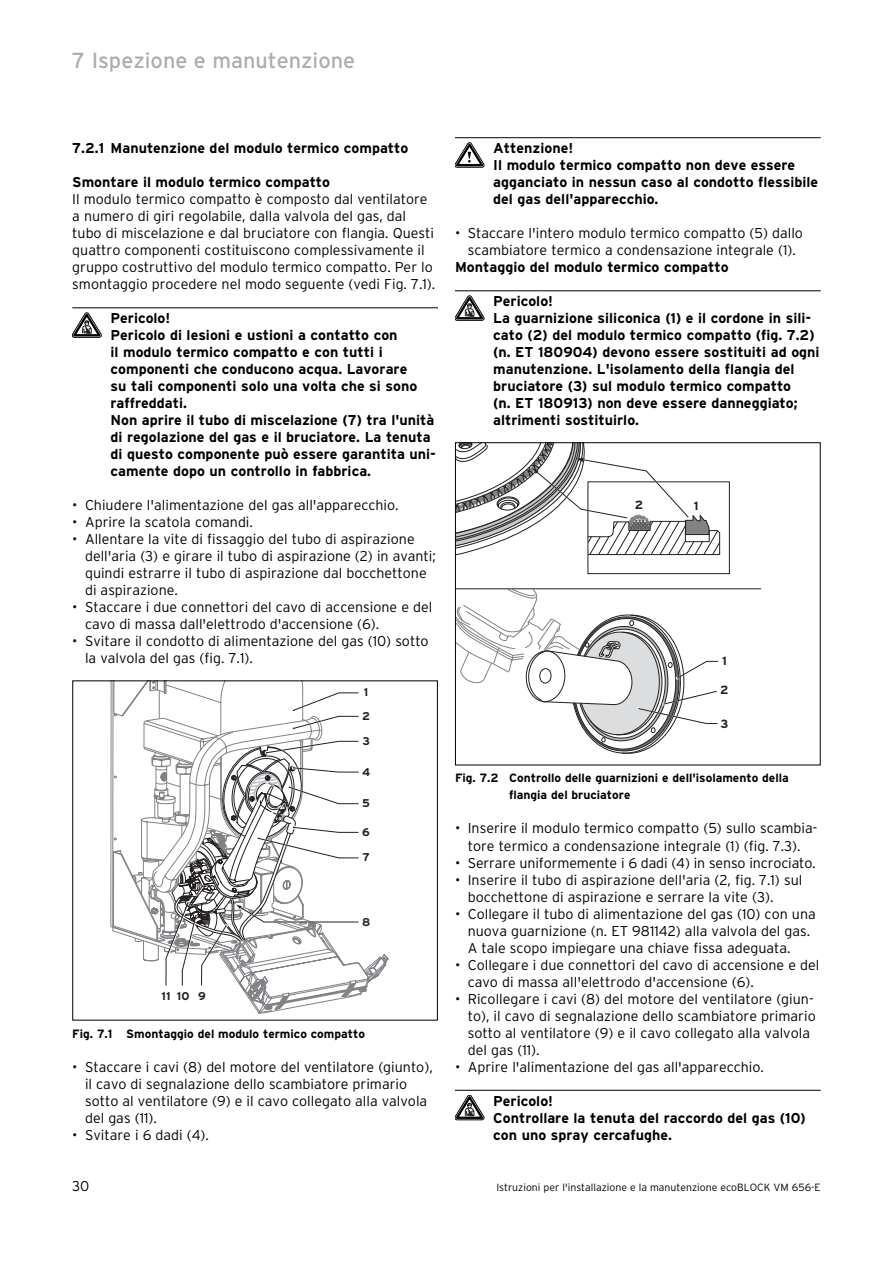
<style>
.page{position:relative;width:893px;height:1263px;background:#fff}
.page>*{position:absolute;margin:0;border:0;box-sizing:border-box;transform-origin:0 0}
.t1{font:21.75px "Interstate OT";color:#adadad}
.t2{font:300 14.25px/17px "Interstate OT";color:#000}
.t3{font:700 14.25px/17px "Interstate OT";color:#000}
.t4{font:700 12px/17px "Interstate OT";color:#000}
.t5{font:700 11.85px "Interstate OT";color:#231f20;scale:1.04 1}
.t6{font:700 11.25px "Interstate OT";color:#231f20;scale:1.04 1}
.t7{font:300 10.5px "Interstate OT";color:#000}
</style>
<div class="page">
<hr style="left:72px;top:307px;width:366px;height:1px;background:#000">
<svg style="left:72px;top:313px;width:30px;height:25px"></svg>
<svg style="left:111px;top:682px;width:277px;height:331px"></svg>
<hr style="left:455px;top:137px;width:366px;height:1px;background:#000">
<hr style="left:455px;top:290px;width:366px;height:1px;background:#000">
<hr style="left:455px;top:1090px;width:366px;height:1px;background:#000">
<svg style="left:455px;top:142px;width:29px;height:26px"></svg>
<svg style="left:455px;top:296px;width:29px;height:25px"></svg>
<div style="left:588px;top:482px;width:142px;height:92px;border:1px solid #231f20"></div>
<svg style="left:457px;top:444px;width:263px;height:128px"></svg>
<svg style="left:457px;top:589px;width:262px;height:165px"></svg>
<hr style="left:455px;top:588px;width:306px;height:1px;background:#231f20">
<div style="left:455px;top:442px;width:366px;height:323px;border:1px solid #000"></div>
<svg style="left:455px;top:1095px;width:29px;height:25px"></svg>
<h1 class="t1" style="left:72px;top:52px;width:284px">7 Ispezione e manutenzione</h1>
<p class="t3" style="left:72px;top:141px;width:338px">7.2.1 Manutenzione del modulo termico compatto</p>
<p class="t3" style="left:72px;top:175px;width:259px">Smontare il modulo termico compatto</p>
<p class="t2" style="left:72px;top:192px;width:364px">Il modulo termico compatto è composto dal ventilatore a numero di giri regolabile, dalla valvola del gas, dal tubo di miscelazione e dal bruciatore con flangia. Questi quattro componenti costituiscono complessivamente il gruppo costruttivo del modulo termico compatto. Per lo smontaggio procedere nel modo seguente (vedi Fig. 7.1).</p>
<p class="t3" style="left:111px;top:311px;width:327px">Pericolo!<br>Pericolo di lesioni e ustioni a contatto con<br>il modulo termico compatto e con tutti i componenti che conducono acqua. Lavorare<br>su tali componenti solo una volta che si sono raffreddati.<br>Non aprire il tubo di miscelazione (7) tra l'unità di regolazione del gas e il bruciatore. La tenuta di questo componente può essere garantita uni&shy;camente dopo un controllo in fabbrica.</p>
<p class="t2" style="left:72px;top:498px;width:328px">• Chiudere l'alimentazione del gas all'apparecchio.</p>
<p class="t2" style="left:72px;top:515px;width:182px">• Aprire la scatola comandi.</p>
<p class="t2" style="left:85px;top:532px;width:352px;text-indent:-13px">• Allentare la vite di fissaggio del tubo di aspirazione dell'aria (3) e girare il tubo di aspirazione (2) in avanti; quindi estrarre il tubo di aspirazione dal bocchettone di aspirazione.</p>
<p class="t2" style="left:85px;top:600px;width:349px;text-indent:-13px">• Staccare i due connettori del cavo di accensione e del cavo di massa dall'elettrodo d'accensione (6).</p>
<p class="t2" style="left:85px;top:634px;width:345px;text-indent:-13px">• Svitare il condotto di alimentazione del gas (10) sotto la valvola del gas (fig. 7.1).</p>
<p class="t6" style="left:364px;top:689px;width:6px">1</p>
<p class="t6" style="left:362px;top:712px;width:9px">2</p>
<p class="t6" style="left:362px;top:737px;width:9px">3</p>
<p class="t6" style="left:362px;top:768px;width:9px">4</p>
<p class="t6" style="left:362px;top:799px;width:9px">5</p>
<p class="t6" style="left:362px;top:828px;width:9px">6</p>
<p class="t6" style="left:362px;top:854px;width:9px">7</p>
<p class="t6" style="left:362px;top:918px;width:9px">8</p>
<p class="t6" style="left:177px;top:992px;width:29px">10 9</p>
<p class="t6" style="left:162px;top:992px;width:10px">11</p>
<p class="t4" style="left:72px;top:1026px;width:294px">Fig. 7.1 Smontaggio del modulo termico compatto</p>
<p class="t2" style="left:85px;top:1059px;width:349px;text-indent:-13px">• Staccare i cavi (8) del motore del ventilatore (giunto), il cavo di segnalazione dello scambiatore primario sotto al ventilatore (9) e il cavo collegato alla valvola del gas (11).</p>
<p class="t2" style="left:72px;top:1127px;width:138px">• Svitare i 6 dadi (4).</p>
<p class="t3" style="left:493px;top:141px;width:326px">Attenzione!<br>Il modulo termico compatto non deve essere agganciato in nessun caso al condotto flessibile del gas dell'apparecchio.</p>
<p class="t2" style="left:455px;top:226px;width:349px;text-align:center">• Staccare l'intero modulo termico compatto (5) dallo scambiatore termico a condensazione integrale (1).</p>
<p class="t3" style="left:455px;top:260px;width:275px">Montaggio del modulo termico compatto</p>
<p class="t3" style="left:493px;top:294px;width:328px">Pericolo!<br>La guarnizione siliconica (1) e il cordone in sili&shy;cato (2) del modulo termico compatto (fig. 7.2) (n. ET 180904) devono essere sostituiti ad ogni manutenzione. L'isolamento della flangia del bruciatore (3) sul modulo termico compatto<br>(n. ET 180913) non deve essere danneggiato; altrimenti sostituirlo.</p>
<p class="t5" style="left:635px;top:501px;width:10px">2</p>
<p class="t5" style="left:694px;top:502px;width:6px">1</p>
<p class="t5" style="left:722px;top:656px;width:6px">1</p>
<p class="t5" style="left:720px;top:685px;width:10px">2</p>
<p class="t5" style="left:720px;top:719px;width:9px">3</p>
<p class="t4" style="left:509px;top:771px;width:281px;text-indent:-54px">Fig. 7.2 Controllo delle guarnizioni e dell'isolamento della flangia del bruciatore</p>
<p class="t2" style="left:455px;top:821px;width:364px;text-align:center">• Inserire il modulo termico compatto (5) sullo scambia&shy;tore termico a condensazione integrale (1) (fig. 7.3).</p>
<p class="t2" style="left:455px;top:855px;width:362px">• Serrare uniformemente i 6 dadi (4) in senso incrociato.</p>
<p class="t2" style="left:468px;top:872px;width:336px;text-indent:-13px">• Inserire il tubo di aspirazione dell'aria (2, fig. 7.1) sul bocchettone di aspirazione e serrare la vite (3).</p>
<p class="t2" style="left:468px;top:906px;width:349px;text-indent:-13px">• Collegare il tubo di alimentazione del gas (10) con una nuova guarnizione (n. ET 981142) alla valvola del gas.<br>A tale scopo impiegare una chiave fissa adeguata.</p>
<p class="t2" style="left:468px;top:957px;width:353px;text-indent:-13px">• Collegare i due connettori del cavo di accensione e del cavo di massa all'elettrodo d'accensione (6).</p>
<p class="t2" style="left:468px;top:991px;width:349px;text-indent:-13px">• Ricollegare i cavi (8) del motore del ventilatore (giun&shy;to), il cavo di segnalazione dello scambiatore primario sotto al ventilatore (9) e il cavo collegato alla valvola del gas (11).</p>
<p class="t2" style="left:455px;top:1059px;width:310px">• Aprire l'alimentazione del gas all'apparecchio.</p>
<p class="t3" style="left:493px;top:1093px;width:314px">Pericolo!<br>Controllare la tenuta del raccordo del gas (10) con uno spray cercafughe.</p>
<p class="t2" style="left:72px;top:1178px;width:19px">30</p>
<p class="t7" style="left:496px;top:1183px;width:326px">Istruzioni per l'installazione e la manutenzione ecoBLOCK VM 656-E</p>
</div>
